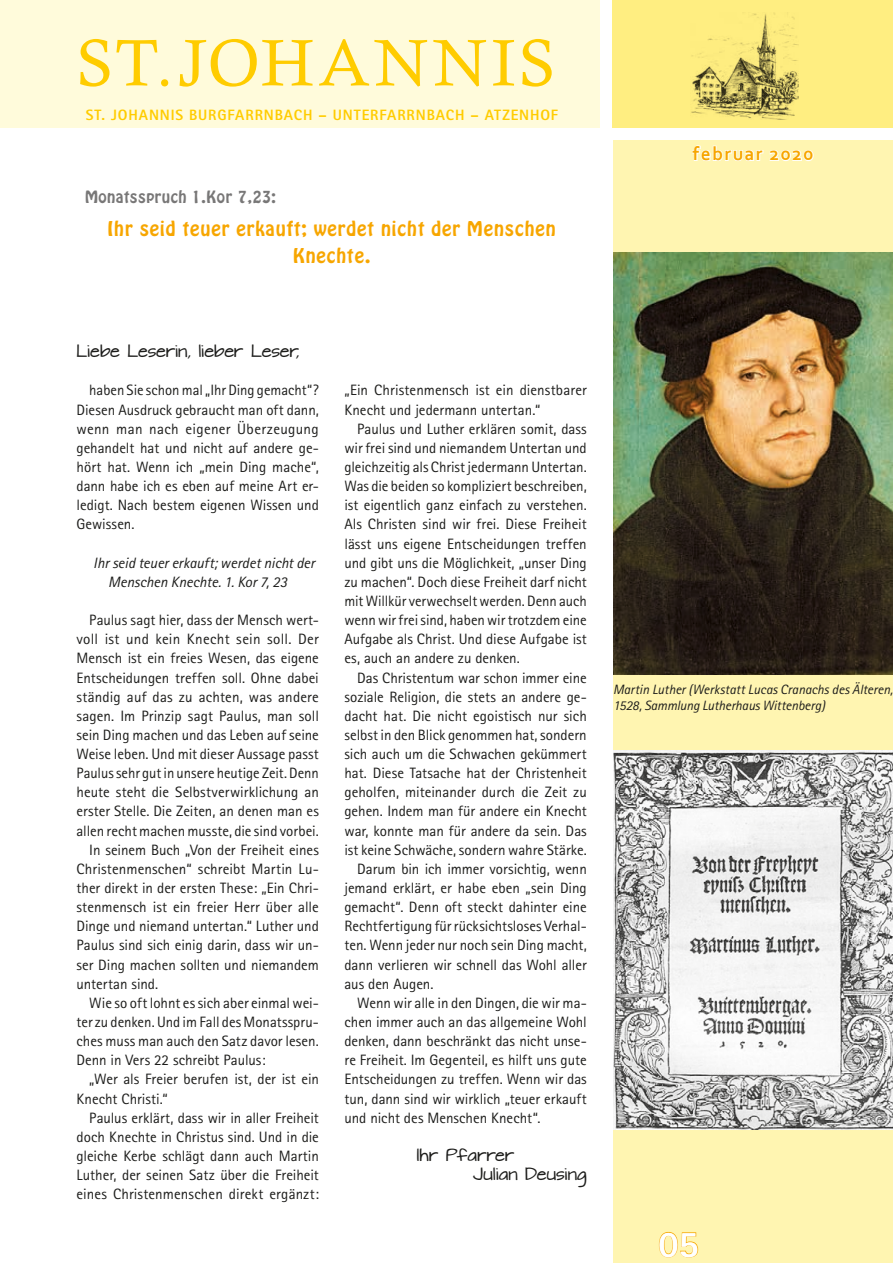
<style>
.page{position:relative;width:893px;height:1263px;background:#fff}
.page>*{position:absolute;margin:0;border:0;box-sizing:border-box;transform-origin:0 0}
.t1{font:66px "Calisto";letter-spacing:.055em;color:#fc0}
.t2{font:800 37.5px "Rotis Sans Serif";color:#fff}
.t3{font:700 19.5px "Corbel";letter-spacing:.075em;color:#f7a600}
.t4{font:18px/27px "Hobo Std";letter-spacing:.05em;color:#f7a600;text-align:center}
.t5{font:15px/19.2px "Rotis Sans Serif";color:#1d1d1b;text-align:justify}
.t6{font:italic 15px/19.2px "Rotis Sans Serif";letter-spacing:-.005em;color:#1d1d1b}
.t7{font:800 15px "Rotis Sans Serif";letter-spacing:.06em;color:#fc0}
.t8{font:15px/19.2px "Architects Daughter";letter-spacing:.01em;color:#1d1d1b}
.t9{font:15px "Rotis Sans Serif";letter-spacing:.02em;color:#1d1d1b}
.t10{font:15px "Hobo Std";letter-spacing:.03em;color:#787777}
.t11{font:italic 13.5px/16.5px "Rotis Sans Serif";letter-spacing:-.005em;color:#1d1d1b}
</style>
<div class="page">
<div style="left:613px;top:140px;width:280px;height:1123px;background:#fff5b1"></div>
<div style="left:612px;top:0;width:281px;height:128px;background:#ffee81"></div>
<div style="left:0;top:0;width:600px;height:128px;background:#fffbdb"></div>
<img style="left:691px;top:13px;width:107px;height:106px">
<svg style="left:692px;top:145px;width:122px;height:16px"></svg>
<svg style="left:659px;top:1232px;width:39px;height:25px"></svg>
<img style="left:613px;top:252px;width:280px;height:423px">
<img style="left:613px;top:750px;width:280px;height:380px">
<h1 class="t1" style="left:77px;top:25px;width:473px">ST.JOHANNIS</h1>
<p class="t7" style="left:86px;top:106px;width:474px">ST. JOHANNIS BURGFARRNBACH – UNTERFARRNBACH – ATZENHOF</p>
<p class="t10" style="left:85px;top:186px;width:192px">Monatsspruch 1.Kor 7,23:</p>
<p class="t4" style="left:108px;top:215px;width:450px">Ihr seid teuer erkauft; werdet nicht der Menschen<br>Knechte.</p>
<h3 class="t3" style="left:693px;top:142px;width:122px">februar 2020</h3>
<p class="t8" style="left:77px;top:343px;width:224px">Liebe Leserin, lieber Leser,</p>
<p class="t5" style="left:77px;top:381px;width:244px;text-indent:13px">haben Sie schon mal „Ihr Ding gemacht“?<br>Diesen Ausdruck gebraucht man oft dann, wenn man nach eigener Überzeugung gehandelt hat und nicht auf andere ge&shy;hört hat. Wenn ich „mein Ding mache“, dann habe ich es eben auf meine Art er&shy;ledigt. Nach bestem eigenen Wissen und Gewissen.</p>
<p class="t6" style="left:108px;top:553px;width:208px;text-indent:-15px">Ihr seid teuer erkauft; werdet nicht der<br>Menschen Knechte. 1. Kor 7, 23</p>
<p class="t5" style="left:89px;top:610px;width:231px">Paulus sagt hier, dass der Mensch wert-</p>
<p class="t9" style="left:77px;top:630px;width:244px">voll ist und kein Knecht sein soll. Der</p>
<p class="t5" style="left:77px;top:649px;width:244px">Mensch ist ein freies Wesen, das eigene</p>
<p class="t5" style="left:77px;top:668px;width:244px">Entscheidungen treffen soll. Ohne dabei</p>
<p class="t5" style="left:77px;top:687px;width:244px">ständig auf das zu achten, was andere</p>
<p class="t5" style="left:77px;top:706px;width:244px">sagen. Im Prinzip sagt Paulus, man soll</p>
<p class="t5" style="left:77px;top:725px;width:244px">sein Ding machen und das Leben auf seine</p>
<p class="t5" style="left:77px;top:744px;width:244px">Weise leben. Und mit dieser Aussage passt</p>
<p class="t5" style="left:77px;top:763px;width:244px">Paulus sehr gut in unsere heutige Zeit. Denn</p>
<p class="t5" style="left:77px;top:782px;width:244px">heute steht die Selbstverwirklichung an</p>
<p class="t5" style="left:77px;top:802px;width:244px">erster Stelle. Die Zeiten, an denen man es</p>
<p class="t5" style="left:77px;top:821px;width:244px">allen recht machen musste, die sind vorbei.</p>
<p class="t5" style="left:89px;top:840px;width:231px">In seinem Buch „Von der Freiheit eines</p>
<p class="t5" style="left:77px;top:859px;width:244px">Christenmenschen“ schreibt Martin Lu-</p>
<p class="t5" style="left:77px;top:878px;width:244px">ther direkt in der ersten These: „Ein Chri-</p>
<p class="t5" style="left:77px;top:897px;width:244px">stenmensch ist ein freier Herr über alle</p>
<p class="t5" style="left:77px;top:916px;width:244px">Dinge und niemand untertan.“ Luther und</p>
<p class="t5" style="left:77px;top:936px;width:244px">Paulus sind sich einig darin, dass wir un-</p>
<p class="t5" style="left:77px;top:955px;width:244px">ser Ding machen sollten und niemandem</p>
<p class="t5" style="left:77px;top:974px;width:83px">untertan sind.</p>
<p class="t5" style="left:89px;top:993px;width:231px">Wie so oft lohnt es sich aber einmal wei-</p>
<p class="t5" style="left:77px;top:1012px;width:244px">ter zu denken. Und im Fall des Monatsspru-</p>
<p class="t5" style="left:77px;top:1031px;width:244px">ches muss man auch den Satz davor lesen.</p>
<p class="t5" style="left:77px;top:1050px;width:191px">Denn in Vers 22 schreibt Paulus:</p>
<p class="t5" style="left:89px;top:1069px;width:231px">„Wer als Freier berufen ist, der ist ein</p>
<p class="t5" style="left:77px;top:1089px;width:93px">Knecht Christi.“</p>
<p class="t5" style="left:89px;top:1108px;width:231px">Paulus erklärt, dass wir in aller Freiheit</p>
<p class="t5" style="left:77px;top:1127px;width:244px">doch Knechte in Christus sind. Und in die</p>
<p class="t5" style="left:77px;top:1146px;width:244px">gleiche Kerbe schlägt dann auch Martin</p>
<p class="t5" style="left:77px;top:1165px;width:244px">Luther, der seinen Satz über die Freiheit</p>
<p class="t5" style="left:77px;top:1184px;width:244px">eines Christenmenschen direkt ergänzt:</p>
<p class="t5" style="left:344px;top:381px;width:244px">„Ein Christenmensch ist ein dienstbarer<br>Knecht und jedermann untertan.“</p>
<p class="t5" style="left:344px;top:419px;width:244px;text-indent:13px">Paulus und Luther erklären somit, dass wir frei sind und niemandem Untertan und gleichzeitig als Christ jedermann Untertan.<br>Was die beiden so kompliziert beschreiben, ist eigentlich ganz einfach zu verstehen.<br>Als Christen sind wir frei. Diese Freiheit lässt uns eigene Entscheidungen treffen und gibt uns die Möglichkeit, „unser Ding zu machen“. Doch diese Freiheit darf nicht mit Willkür verwechselt werden. Denn auch wenn wir frei sind, haben wir trotzdem eine Aufgabe als Christ. Und diese Aufgabe ist es, auch an andere zu denken.</p>
<p class="t5" style="left:357px;top:668px;width:231px">Das Christentum war schon immer eine</p>
<p class="t5" style="left:344px;top:687px;width:244px">soziale Religion, die stets an andere ge-</p>
<p class="t5" style="left:344px;top:706px;width:244px">dacht hat. Die nicht egoistisch nur sich</p>
<p class="t5" style="left:344px;top:725px;width:244px">selbst in den Blick genommen hat, sondern</p>
<p class="t5" style="left:344px;top:744px;width:244px">sich auch um die Schwachen gekümmert</p>
<p class="t5" style="left:344px;top:763px;width:244px">hat. Diese Tatsache hat der Christenheit</p>
<p class="t5" style="left:344px;top:782px;width:244px">geholfen, miteinander durch die Zeit zu</p>
<p class="t5" style="left:344px;top:802px;width:244px">gehen. Indem man für andere ein Knecht</p>
<p class="t5" style="left:344px;top:821px;width:244px">war, konnte man für andere da sein. Das</p>
<p class="t5" style="left:344px;top:840px;width:244px">ist keine Schwäche, sondern wahre Stärke.</p>
<p class="t5" style="left:357px;top:859px;width:231px">Darum bin ich immer vorsichtig, wenn</p>
<p class="t5" style="left:344px;top:878px;width:244px">jemand erklärt, er habe eben „sein Ding</p>
<p class="t5" style="left:344px;top:897px;width:244px">gemacht“. Denn oft steckt dahinter eine</p>
<p class="t5" style="left:344px;top:916px;width:244px">Rechtfertigung für rücksichtsloses Verhal-</p>
<p class="t5" style="left:344px;top:936px;width:244px">ten. Wenn jeder nur noch sein Ding macht,</p>
<p class="t5" style="left:344px;top:955px;width:244px">dann verlieren wir schnell das Wohl aller</p>
<p class="t5" style="left:344px;top:974px;width:91px">aus den Augen.</p>
<p class="t5" style="left:357px;top:993px;width:231px">Wenn wir alle in den Dingen, die wir ma-</p>
<p class="t5" style="left:344px;top:1012px;width:244px">chen immer auch an das allgemeine Wohl</p>
<p class="t5" style="left:344px;top:1031px;width:244px">denken, dann beschränkt das nicht unse-</p>
<p class="t5" style="left:344px;top:1050px;width:244px">re Freiheit. Im Gegenteil, es hilft uns gute</p>
<p class="t5" style="left:344px;top:1070px;width:244px">Entscheidungen zu treffen. Wenn wir das</p>
<p class="t5" style="left:344px;top:1089px;width:244px">tun, dann sind wir wirklich „teuer erkauft</p>
<p class="t5" style="left:344px;top:1108px;width:198px">und nicht des Menschen Knecht“.</p>
<p class="t8" style="left:473px;top:1147px;width:115px;text-indent:-57px">Ihr Pfarrer<br>Julian Deusing</p>
<p class="t11" style="left:613px;top:681px;width:281px">Martin Luther (Werkstatt Lucas Cranachs des Älteren,<br>1528, Sammlung Lutherhaus Wittenberg)</p>
<h2 class="t2" style="left:658px;top:1220px;width:43px">05</h2>
</div>
